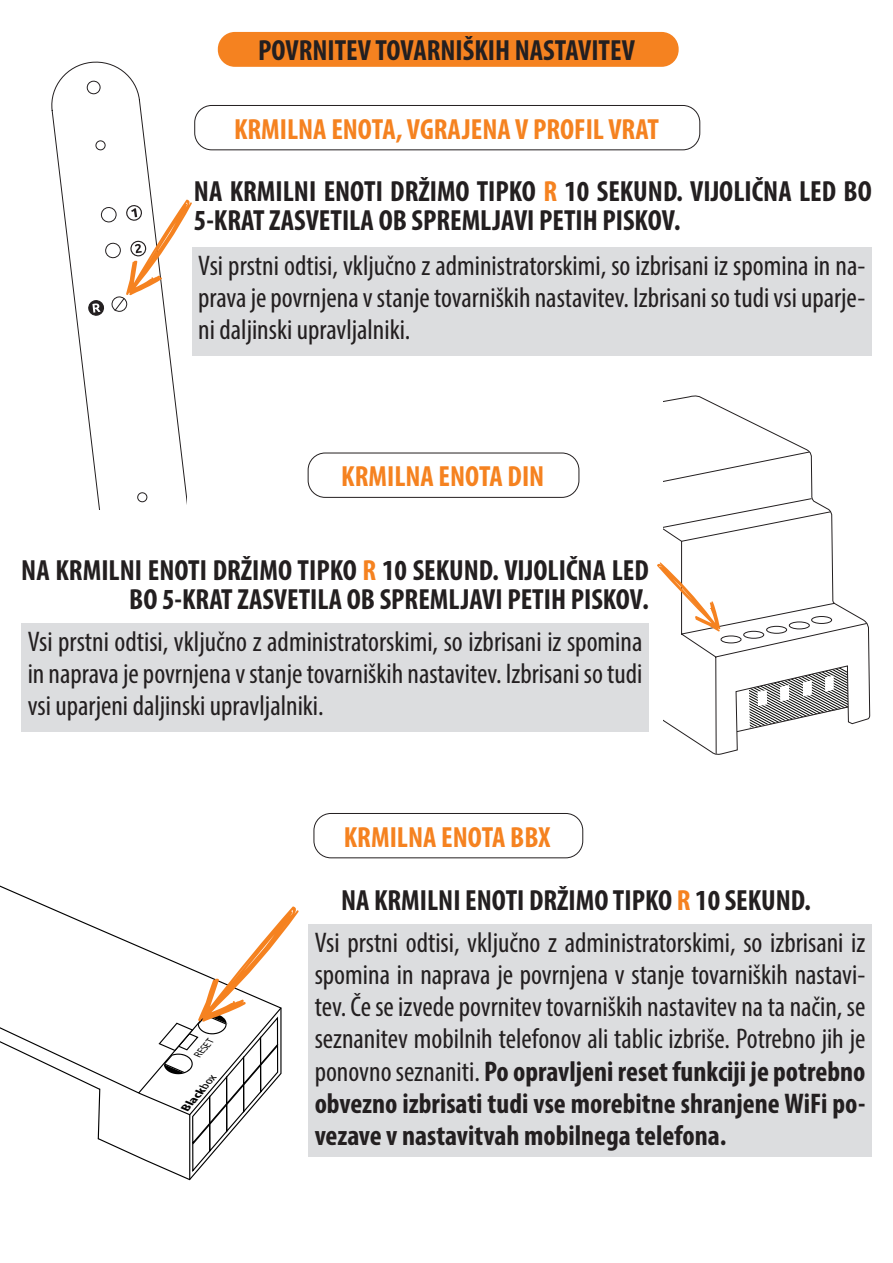
<style>
.page{position:relative;width:893px;height:1263px;background:#fff}
.page>*{position:absolute;margin:0;border:0;box-sizing:border-box;transform-origin:0 0}
.opozorila-SI{font:700 condensed 29.25px/29.2px "Myriad Pro";color:#231f20}
.opozorila-SI-2{font:700 condensed 29.25px "Myriad Pro";color:#f58220}
.Naslov-SI{font:700 condensed 29.25px "Myriad Pro";color:#231f20}
.Besedilo_SI{font:condensed 28.5px/32.1px "Myriad Pro";color:#231f20;text-align:justify}
.t1{font:italic 700 condensed 11.55px "Myriad Pro";color:#000;scale:1.35 1}
.t2{font:italic 10.2px "Myriad Pro";color:#000;scale:.9 1}
.s1{color:#f58220}
.s2{font-weight:400}
.s3{font-weight:700}
</style>
<div class="page">
<svg style="left:51px;top:61px;width:136px;height:449px"></svg>
<svg style="left:88px;top:300px;width:16px;height:16px"></svg>
<svg style="left:664px;top:395px;width:206px;height:325px"></svg>
<svg style="left:664px;top:421px;width:204px;height:334px"></svg>
<div style="left:218px;top:32px;width:461px;height:35px;background:#f58220;border-radius:17px"></div>
<div style="left:192px;top:247px;width:680px;height:108px;background:#dcdddf"></div>
<svg style="left:114px;top:200px;width:78px;height:112px"></svg>
<div style="left:21px;top:623px;width:628px;height:108px;background:#dcdddf"></div>
<svg style="left:657px;top:562px;width:63px;height:70px"></svg>
<div style="left:194px;top:105px;width:506px;height:45px;border:1px solid #231f20;border-radius:17px"></div>
<div style="left:308px;top:453px;width:271px;height:45px;border:1px solid #231f20;border-radius:17px"></div>
<div style="left:313px;top:813px;width:270px;height:45px;border:1px solid #231f20;border-radius:17px"></div>
<div style="left:308px;top:924px;width:564px;height:233px;background:#dcdddf"></div>
<svg style="left:0;top:904px;width:299px;height:277px"></svg>
<p class="Naslov-SI" style="left:258px;top:32px;width:378px">POVRNITEV TOVARNIŠKIH NASTAVITEV</p>
<p class="opozorila-SI-2" style="left:234px;top:111px;width:426px">KRMILNA ENOTA, VGRAJENA V PROFIL VRAT</p>
<p class="opozorila-SI" style="left:194px;top:176px;width:679px">NA KRMILNI ENOTI DRŽIMO TIPKO <span class="s1">R</span> 10 SEKUND. VIJOLIČNA LED BO<br>5-KRAT ZASVETILA OB SPREMLJAVI PETIH PISKOV.</p>
<p class="Besedilo_SI" style="left:198px;top:249px;width:669px">Vsi prstni odtisi, vključno z administratorskimi, so izbrisani iz spomina in na&shy;prava je povrnjena v stanje tovarniških nastavitev. Izbrisani so tudi vsi uparje&shy;ni daljinski upravljalniki.</p>
<p class="opozorila-SI-2" style="left:341px;top:458px;width:205px">KRMILNA ENOTA DIN</p>
<p class="opozorila-SI" style="left:21px;top:555px;width:629px;text-align:right">NA KRMILNI ENOTI DRŽIMO TIPKO <span class="s1">R</span> 10 SEKUND. VIJOLIČNA LED<br>BO 5-KRAT ZASVETILA OB SPREMLJAVI PETIH PISKOV.</p>
<p class="Besedilo_SI" style="left:28px;top:625px;width:616px">Vsi prstni odtisi, vključno z administratorskimi, so izbrisani iz spomina in naprava je povrnjena v stanje tovarniških nastavitev. Izbrisani so tudi vsi uparjeni daljinski upravljalniki.</p>
<p class="t2" style="left:192px;top:1052px;width:27px;rotate:-49deg">RESET</p>
<p class="t1" style="left:179px;top:1105px;width:36px;rotate:-50deg">Black<span class="s2">box</span></p>
<p class="opozorila-SI-2" style="left:344px;top:819px;width:208px">KRMILNA ENOTA BBX</p>
<p class="opozorila-SI" style="left:341px;top:885px;width:472px">NA KRMILNI ENOTI DRŽIMO TIPKO <span class="s1">R</span> 10 SEKUND.</p>
<p class="Besedilo_SI" style="left:315px;top:926px;width:552px">Vsi prstni odtisi, vključno z administratorskimi, so izbrisani iz spomina in naprava je povrnjena v stanje tovarniških nastavi&shy;tev. Če se izvede povrnitev tovarniških nastavitev na ta način, se seznanitev mobilnih telefonov ali tablic izbriše. Potrebno jih je ponovno seznaniti. <span class="s3">Po opravljeni reset funkciji je potrebno obvezno izbrisati tudi vse morebitne shranjene WiFi po&shy;vezave v nastavitvah mobilnega telefona.</span></p>
</div>
